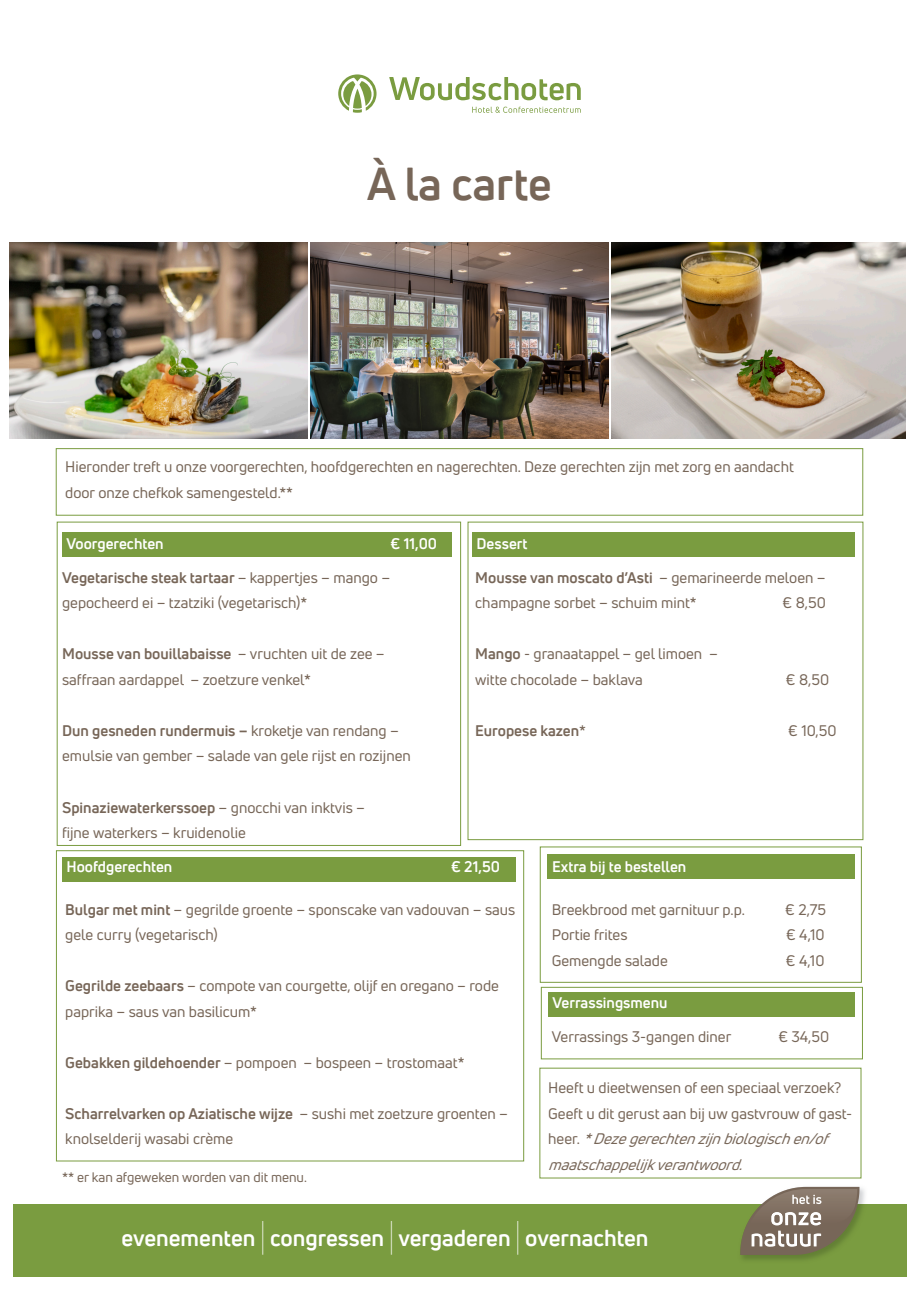
<style>
.page{position:relative;width:919px;height:1289px;background:#fff}
.page>*{position:absolute;margin:0;border:0;box-sizing:border-box;transform-origin:0 0}
.t1{font:700 45px "Uni Neue";color:#776658}
.t2{font:700 22.5px "Uni Neue";color:#fff}
.t3{font:15px/25.5px "Uni Neue";color:#776658}
.t4{font:700 15px "Uni Neue";color:#776658}
.t5{font:700 15px "Uni Neue";color:#fff}
.t6{font:13.5px "Uni Neue";color:#776658}
.s1{font-weight:400}
.s2{font-weight:700}
.s3{font-style:italic}
.s4{font-weight:300;font-size:33.75px}
</style>
<div class="page">
<div style="left:13px;top:1203px;width:893px;height:73px;background:#7a9c40"></div>
<div style="left:57px;top:521px;width:404px;height:324px;border:1px solid #7a9c40"></div>
<svg style="left:338px;top:74px;width:38px;height:39px"></svg>
<svg style="left:389px;top:77px;width:191px;height:23px"></svg>
<svg style="left:472px;top:107px;width:108px;height:6px"></svg>
<div style="left:62px;top:532px;width:390px;height:25px;background:#7a9c40"></div>
<img style="left:310px;top:243px;width:298px;height:195px">
<img style="left:611px;top:243px;width:294px;height:195px">
<img style="left:9px;top:243px;width:298px;height:195px">
<div style="left:56px;top:850px;width:468px;height:311px;border:1px solid #7a9c40"></div>
<div style="left:472px;top:532px;width:382px;height:25px;background:#7a9c40"></div>
<div style="left:62px;top:857px;width:454px;height:25px;background:#7a9c40"></div>
<div style="left:547px;top:854px;width:307px;height:25px;background:#7a9c40"></div>
<div style="left:541px;top:986px;width:321px;height:73px;border:1px solid #7a9c40"></div>
<div style="left:548px;top:992px;width:306px;height:24px;background:#7a9c40"></div>
<div style="left:56px;top:448px;width:807px;height:67px;border:1px solid #7a9c40"></div>
<img style="left:737px;top:1186px;width:132px;height:74px">
<svg style="left:740px;top:1186px;width:119px;height:68px"></svg>
<p class="t1" style="left:367px;top:155px;width:186px">À la carte</p>
<p class="t3" style="left:65px;top:454px;width:730px">Hieronder treft u onze voorgerechten, hoofdgerechten en nagerechten. Deze gerechten zijn met zorg en aandacht door onze chefkok samengesteld.**</p>
<p class="t5" style="left:66px;top:534px;width:99px">Voorgerechten</p>
<p class="t5" style="left:390px;top:534px;width:48px">€ 11,00</p>
<p class="t4" style="left:62px;top:568px;width:329px">Vegetarische steak tartaar <span class="s1">– kappertjes – mango –</span></p>
<p class="t3" style="left:62px;top:590px;width:247px">gepocheerd ei – tzatziki (vegetarisch)*</p>
<p class="t4" style="left:62px;top:644px;width:324px">Mousse van bouillabaisse <span class="s1">– vruchten uit de zee –</span></p>
<p class="t3" style="left:62px;top:666px;width:250px">saffraan aardappel – zoetzure venkel*</p>
<p class="t4" style="left:62px;top:721px;width:338px">Dun gesneden rundermuis – <span class="s1">kroketje van rendang –</span></p>
<p class="t3" style="left:62px;top:743px;width:350px">emulsie van gember – salade van gele rijst en rozijnen</p>
<p class="t4" style="left:62px;top:797px;width:304px">Spinaziewaterkerssoep <span class="s1">– gnocchi van inktvis –</span></p>
<p class="t3" style="left:62px;top:819px;width:185px">fijne waterkers – kruidenolie</p>
<p class="t5" style="left:476px;top:534px;width:53px">Dessert</p>
<p class="t3" style="left:475px;top:564px;width:352px"><span class="s2">Mousse van moscato d’Asti</span> – gemarineerde meloen – champagne sorbet – schuim mint*</p>
<p class="t3" style="left:782px;top:590px;width:45px">€ 8,50</p>
<p class="t3" style="left:475px;top:641px;width:244px"><span class="s2">Mango</span> - granaatappel – gel limoen –</p>
<p class="t3" style="left:475px;top:666px;width:169px">witte chocolade – baklava</p>
<p class="t3" style="left:785px;top:666px;width:45px">€ 8,50</p>
<p class="t4" style="left:475px;top:721px;width:112px">Europese kazen<span class="s1">*</span></p>
<p class="t3" style="left:788px;top:717px;width:50px">€ 10,50</p>
<p class="t5" style="left:66px;top:857px;width:107px">Hoofdgerechten</p>
<p class="t5" style="left:451px;top:857px;width:50px">€ 21,50</p>
<p class="t3" style="left:65px;top:896px;width:451px"><span class="s2">Bulgar met mint</span> – gegrilde groente – sponscake van vadouvan – saus gele curry (vegetarisch)</p>
<p class="t3" style="left:65px;top:972px;width:435px"><span class="s2">Gegrilde zeebaars</span> – compote van courgette, olijf en oregano – rode paprika – saus van basilicum*</p>
<p class="t3" style="left:65px;top:1049px;width:401px"><span class="s2">Gebakken gildehoender</span> – pompoen – bospeen – trostomaat*</p>
<p class="t3" style="left:65px;top:1100px;width:444px"><span class="s2">Scharrelvarken op Aziatische wijze</span> – sushi met zoetzure groenten – knolselderij wasabi crème</p>
<p class="t6" style="left:62px;top:1168px;width:246px">** er kan afgeweken worden van dit menu.</p>
<p class="t5" style="left:552px;top:857px;width:136px">Extra bij te bestellen</p>
<p class="t3" style="left:551px;top:896px;width:195px">Breekbrood met garnituur p.p.</p>
<p class="t3" style="left:785px;top:896px;width:42px">€ 2,75</p>
<p class="t3" style="left:551px;top:921px;width:77px">Portie frites</p>
<p class="t3" style="left:786px;top:921px;width:40px">€ 4,10</p>
<p class="t3" style="left:551px;top:947px;width:117px">Gemengde salade</p>
<p class="t3" style="left:785px;top:947px;width:40px">€ 4,10</p>
<p class="t5" style="left:552px;top:993px;width:117px">Verrassingsmenu</p>
<p class="t3" style="left:551px;top:1023px;width:181px">Verrassings 3-gangen diner</p>
<p class="t3" style="left:778px;top:1023px;width:52px">€ 34,50</p>
<p class="t3" style="left:548px;top:1074px;width:305px">Heeft u dieetwensen of een speciaal verzoek?<br>Geeft u dit gerust aan bij uw gastvrouw of gast&shy;h e e r . <span class="s3">*Dezegerechtenzijnbiologischen/of maatschappelijkverantwoord.</span></p>
<p class="t2" style="left:121px;top:1224px;width:528px">evenementen <span class="s4">|</span> congressen <span class="s4">|</span> vergaderen <span class="s4">|</span> overnachten</p>
</div>
